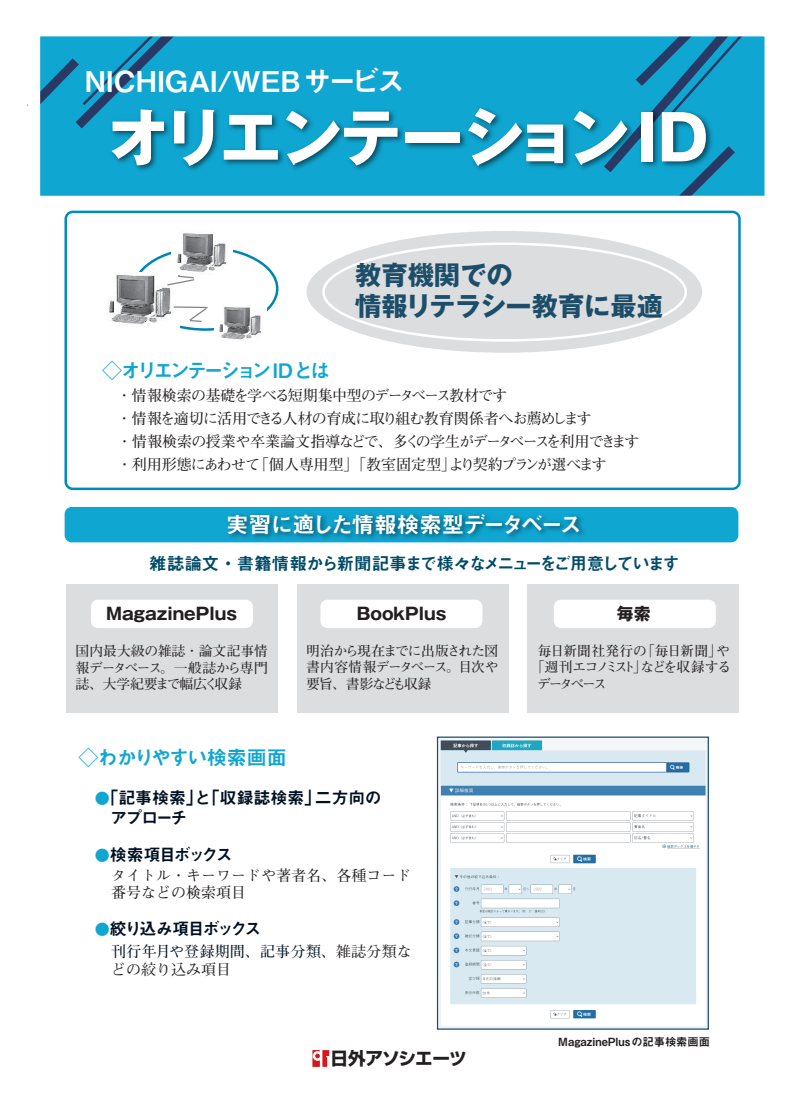
<style>
.page{position:relative;width:805px;height:1113px;background:#fff}
.page>*{position:absolute;margin:0;border:0;box-sizing:border-box;transform-origin:0 0}
.t1{font:700 62.5px "Gothic MB101 Pro";letter-spacing:-.04em;color:#fff}
.t2{font:28.75px "Midashi Go Pro MB31";color:#fff}
.t3{font:700 26.25px/31.5px "Gothic MB101 Pro";color:#1c4e69}
.t4{font:22.5px "Midashi Go Pro MB31";letter-spacing:-.065em;color:#fff}
.t5{font:20px "Midashi Go Pro MB31";letter-spacing:-.17em;color:#10a6d2}
.t6{font:20px "Midashi Go Pro MB31";letter-spacing:-.05em;color:#10a6d2}
.t7{font:700 17.62px "Shin Go Pro";letter-spacing:-.045em;color:#231f20}
.t8{font:17.5px "Midashi Go Pro MB31";letter-spacing:-.095em;color:#004c68}
.t9{font:16.88px/20.2px "Midashi Go Pro MB31";color:#001123}
.t10{font:700 16.88px "Gothic MB101 Pro";color:#231f20}
.t11{font:16.88px "Midashi Go Pro MB31";letter-spacing:-.12em;color:#001123}
.t12{font:16.88px "Midashi Go Pro MB31";letter-spacing:-.13em;color:#001123}
.t13{font:700 15px/23px "Futo Min A101 Pro";letter-spacing:-.055em;color:#231f20}
.t14{font:700 15px/17.5px "Futo Min A101 Pro";color:#231f20}
.t15{font:700 15px/18px "Futo Min A101 Pro";letter-spacing:.015em;color:#001123}
.t16{font:700 13.75px/16.5px "Futo Min A101 Pro";letter-spacing:-.06em;color:#231f20;text-align:justify}
.t17{font:700 13.75px "Futo Min A101 Pro";letter-spacing:-.105em;color:#231f20}
.t18{font:700 13.75px "Futo Min A101 Pro";letter-spacing:.01em;color:#231f20}
.t19{font:11.25px "Midashi Go Pro MB31";color:#231f20}
.s1{font-size:15px;color:#10a6d2}
.s2{color:#231f20}
</style>
<div class="page">
<div style="left:37px;top:36px;width:729px;height:161px;background:#10a6d2"></div>
<div style="left:64px;top:211px;width:676px;height:279px;border:2px solid #008bc0;border-radius:7px"></div>
<div style="left:66px;top:584px;width:211px;height:129px;background:#dcdddf"></div>
<div style="left:297px;top:584px;width:211px;height:129px;background:#dcdddf"></div>
<div style="left:527px;top:584px;width:211px;height:129px;background:#dcdddf"></div>
<div style="left:306px;top:231px;width:396px;height:122px;background:#dcdddf;border-radius:50%"></div>
<svg style="left:436px;top:736px;width:273px;height:294px"></svg>
<svg style="left:27px;top:37px;width:146px;height:92px"></svg>
<div style="left:91px;top:599px;width:162px;height:29px;background:#fff;border-radius:7px"></div>
<div style="left:553px;top:599px;width:162px;height:29px;background:#fff;border-radius:7px"></div>
<div style="left:320px;top:599px;width:162px;height:29px;background:#fff;border-radius:7px"></div>
<svg style="left:594px;top:37px;width:148px;height:176px"></svg>
<div style="left:28px;top:24px;width:748px;height:184px;border:12px solid #fff"></div>
<img style="left:104px;top:101px;width:638px;height:89px">
<img style="left:107px;top:274px;width:59px;height:51px">
<img style="left:219px;top:307px;width:42px;height:34px">
<svg style="left:166px;top:275px;width:42px;height:47px"></svg>
<img style="left:177px;top:233px;width:49px;height:41px">
<svg style="left:312px;top:1050px;width:17px;height:17px"></svg>
<img style="left:64px;top:507px;width:675px;height:36px">
<h2 class="t2" style="left:84px;top:58px;width:322px">NICHIGAI/WEBサービス</h2>
<h1 class="t1" style="left:108px;top:86px;width:602px">オリエンテーションID</h1>
<h3 class="t3" style="left:355px;top:256px;width:309px">教育機関での<br>情報リテラシー教育に最適</h3>
<h3 class="t5" style="left:102px;top:355px;width:230px">◇オリエンテーション ID とは</h3>
<p class="t13" style="left:102px;top:382px;width:538px">　・情報検索の基礎を学べる短期集中型のデータベース教材です<br>　・情報を適切に活用できる人材の育成に取り組む教育関係者へお薦めします<br>　・情報検索の授業や卒業論文指導などで、多くの学生がデータベースを利用できます　・利用形態にあわせて「個人専用型」「教室固定型」より契約プランが選べます　</p>
<h3 class="t4" style="left:226px;top:506px;width:357px">実習に適した情報検索型データベース</h3>
<p class="t8" style="left:149px;top:549px;width:532px">雑誌論文・書籍情報から新聞記事まで様々なメニューをご用意しています</p>
<p class="t10" style="left:106px;top:599px;width:132px">MagazinePlus</p>
<p class="t10" style="left:356px;top:599px;width:91px">BookPlus</p>
<p class="t10" style="left:616px;top:599px;width:35px">毎索</p>
<p class="t16" style="left:75px;top:641px;width:194px">国内最大級の雑誌・論文記事情報データベース。一般誌から専門誌、大学紀要まで幅広く収録</p>
<p class="t16" style="left:306px;top:640px;width:194px">明治から現在までに出版された図書内容情報データベース。目次や要旨、書影なども収録</p>
<p class="t18" style="left:537px;top:640px;width:194px">毎日新聞社発行の「毎日新聞」や</p>
<p class="t17" style="left:530px;top:656px;width:202px">「週刊エコノミスト」などを収録する</p>
<p class="t16" style="left:537px;top:673px;width:71px">データベース</p>
<h3 class="t6" style="left:79px;top:741px;width:210px">◇わかりやすい検索画面</h3>
<p class="t9" style="left:111px;top:785px;width:272px;text-indent:-16px"><span class="s1">●</span>「記事検索」と「収録誌検索」二方向のアプローチ</p>
<p class="t12" style="left:95px;top:841px;width:139px"><span class="s1">●</span>検索項目ボックス</p>
<p class="t14" style="left:111px;top:864px;width:301px">タイトル・キーワードや著者名、各種コード番号などの検索項目</p>
<p class="t11" style="left:95px;top:915px;width:168px"><span class="s1">●</span>絞り込み項目ボックス</p>
<p class="t15" style="left:111px;top:940px;width:302px">刊行年月や登録期間、記事分類、<span class="s2">雑誌分類などの絞り込み項目</span></p>
<p class="t7" style="left:330px;top:1044px;width:138px">日外アソシエーツ</p>
<p class="t19" style="left:558px;top:1032px;width:153px">MagazinePlusの記事検索画面</p>
</div>
